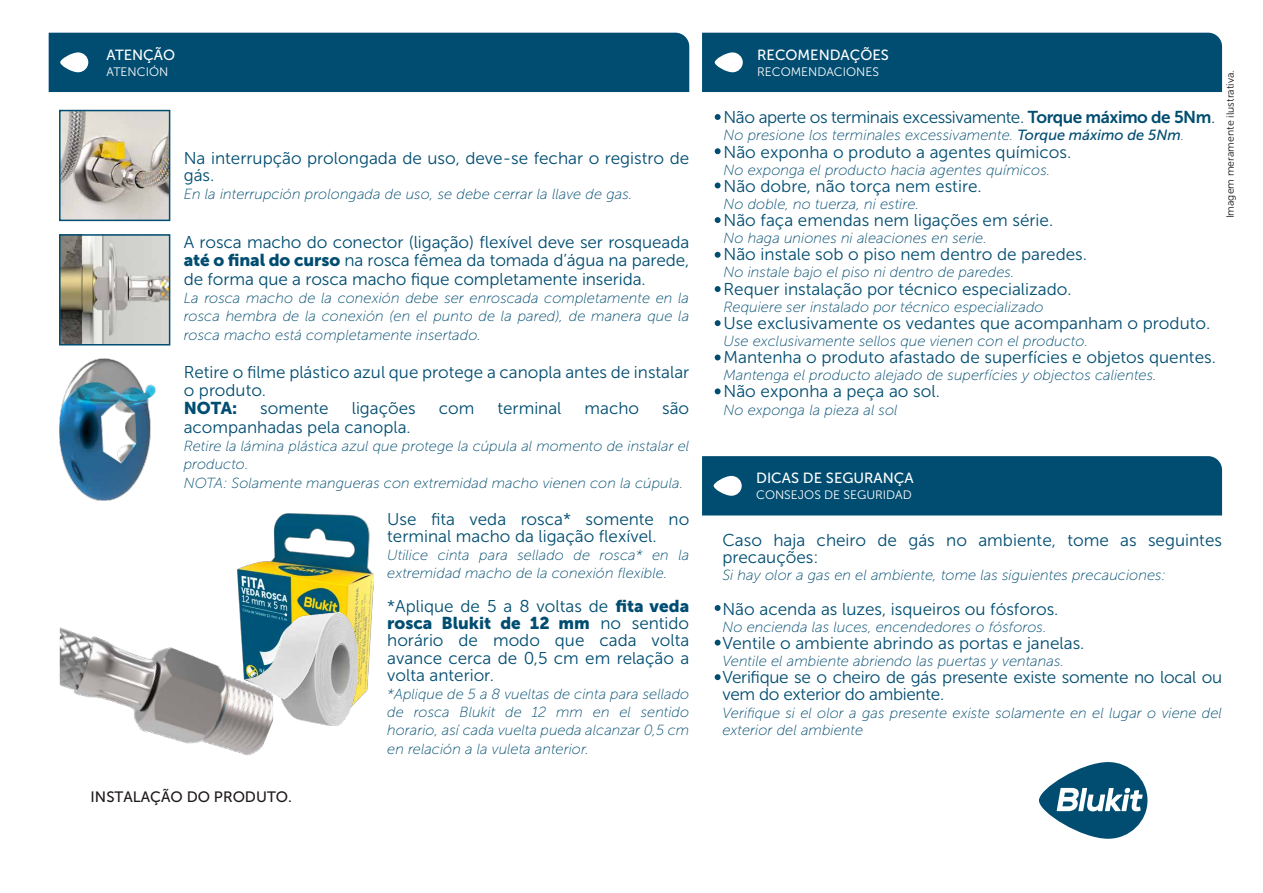
<style>
.page{position:relative;width:1263px;height:893px;background:#fff}
.page>*{position:absolute;margin:0;border:0;box-sizing:border-box;transform-origin:0 0}
.t1{font:17.1px/17.1px "Museo Sans 300";color:#004d71}
.t2{font:17.1px/17.1px "Museo Sans 300";letter-spacing:-.02em;color:#004d71}
.t3{font:17.1px "Museo Sans 300";letter-spacing:-.025em;color:#004d71}
.t4{font:17.1px "Museo Sans 900";color:#004d71}
.t5{font:15px "Museo Sans 500";color:#1e181a}
.t6{font:italic 14.7px/18.3px "Museo Sans 100";color:#004d71}
.t7{font:14.7px "Museo Sans 500";color:#fff}
.t8{font:italic 14.55px/18.3px "Museo Sans 100";color:#004d71}
.t9{font:12.3px "Museo Sans 300";color:#fff}
.t10{font:10.5px "Museo Sans 300";color:#1e181a}
.s1{font-family:"Museo Sans 900"}
.s2{font-family:"Museo Sans 300"}
.s3{font-family:"Museo Sans 700"}
.s4{font-family:"Museo Sans 500"}
</style>
<div class="page">
<svg style="left:1039px;top:762px;width:108px;height:77px"></svg>
<div style="left:702px;top:456px;width:520px;height:59px;background:#004d71"></div>
<svg style="left:714px;top:476px;width:28px;height:20px"></svg>
<svg style="left:715px;top:605px;width:6px;height:6px"></svg>
<svg style="left:715px;top:640px;width:6px;height:6px"></svg>
<svg style="left:715px;top:674px;width:6px;height:6px"></svg>
<div style="left:49px;top:33px;width:640px;height:59px;background:#004d71"></div>
<svg style="left:60px;top:52px;width:28px;height:20px"></svg>
<div style="left:702px;top:33px;width:520px;height:59px;background:#004d71"></div>
<svg style="left:715px;top:52px;width:28px;height:20px"></svg>
<svg style="left:715px;top:114px;width:6px;height:6px"></svg>
<svg style="left:715px;top:148px;width:6px;height:6px"></svg>
<svg style="left:715px;top:182px;width:6px;height:6px"></svg>
<svg style="left:715px;top:217px;width:6px;height:6px"></svg>
<svg style="left:715px;top:252px;width:6px;height:6px"></svg>
<svg style="left:715px;top:286px;width:6px;height:6px"></svg>
<svg style="left:715px;top:320px;width:6px;height:6px"></svg>
<svg style="left:715px;top:355px;width:6px;height:5px"></svg>
<svg style="left:715px;top:388px;width:6px;height:6px"></svg>
<img style="left:62px;top:237px;width:105px;height:105px">
<div style="left:59px;top:234px;width:111px;height:111px;border:2px solid #004d71"></div>
<img style="left:62px;top:113px;width:105px;height:105px">
<div style="left:59px;top:110px;width:111px;height:111px;border:2px solid #004d71"></div>
<img style="left:60px;top:358px;width:95px;height:142px">
<img style="left:237px;top:514px;width:136px;height:186px">
<img style="left:60px;top:626px;width:211px;height:130px">
<img style="left:245px;top:612px;width:113px;height:114px">
<p class="t7" style="left:106px;top:46px;width:70px">ATENÇÃO</p>
<p class="t9" style="left:106px;top:65px;width:63px">ATENCIÓN</p>
<p class="t1" style="left:184px;top:149px;width:507px">Na interrupção prolongada de uso, deve-se fechar o registro de gás.</p>
<p class="t6" style="left:184px;top:185px;width:450px">En la interrupción prolongada de uso, se debe cerrar la llave de gas.</p>
<p class="t1" style="left:184px;top:233px;width:507px;line-height:18.3px;text-align:justify">A rosca macho do conector (ligação) flexível deve ser rosqueada <span class="s1">até o final do curso</span> na rosca fêmea da tomada d’água na parede, de forma que a rosca macho fique completamente inserida.</p>
<p class="t6" style="left:184px;top:289px;width:507px;text-align:justify">La rosca macho de la conexión debe ser enroscada completamente en la rosca hembra de la conexión (en el punto de la pared), de manera que la rosca macho está completamente insertado.</p>
<p class="t1" style="left:184px;top:363px;width:507px;line-height:18.3px">Retire o filme plástico azul que protege a canopla antes de instalar o produto.</p>
<p class="t4" style="left:184px;top:399px;width:55px">NOTA:</p>
<p class="t1" style="left:260px;top:400px;width:70px">somente</p>
<p class="t1" style="left:352px;top:400px;width:65px">ligações</p>
<p class="t1" style="left:439px;top:400px;width:37px">com</p>
<p class="t1" style="left:497px;top:400px;width:66px">terminal</p>
<p class="t1" style="left:584px;top:400px;width:56px">macho</p>
<p class="t1" style="left:662px;top:400px;width:29px">são</p>
<p class="t1" style="left:184px;top:418px;width:229px">acompanhadas pela canopla.</p>
<p class="t8" style="left:184px;top:437px;width:507px">Retire la lámina plástica azul que protege la cúpula al momento de instalar el producto.<br>NOTA: Solamente mangueras con extremidad macho vienen con la cúpula.</p>
<p class="t1" style="left:387px;top:510px;width:303px">Use fita veda rosca* somente no terminal macho da ligação flexível.</p>
<p class="t8" style="left:387px;top:546px;width:304px">Utilice cinta para sellado de rosca* en la extremidad macho de la conexión flexible.</p>
<p class="t1" style="left:387px;top:598px;width:303px">*Aplique de 5 a 8 voltas de <span class="s1">fita veda</span></p>
<p class="t4" style="left:387px;top:614px;width:303px">rosca Blukit de 12 mm <span class="s2">no sentido</span></p>
<p class="t1" style="left:387px;top:632px;width:303px;text-align:justify">horário de modo que cada volta avance cerca de 0,5 cm em relação a volta anterior.</p>
<p class="t8" style="left:387px;top:685px;width:304px;text-align:justify">*Aplique de 5 a 8 vueltas de cinta para sellado de rosca Blukit de 12 mm en el sentido horario, así cada vuelta pueda alcanzar 0,5 cm en relación a la vuleta anterior.</p>
<p class="t5" style="left:91px;top:788px;width:203px">INSTALAÇÃO DO PRODUTO.</p>
<p class="t7" style="left:757px;top:46px;width:133px">RECOMENDAÇÕES</p>
<p class="t9" style="left:757px;top:65px;width:123px">RECOMENDACIONES</p>
<p class="t3" style="left:723px;top:108px;width:493px">Não aperte os terminais excessivamente. <span class="s3">Torque máximo de 5Nm</span>.</p>
<p class="t6" style="left:723px;top:126px;width:462px">No presione los terminales excessivamente. <span class="s4">Torque máximo de 5Nm</span>.</p>
<p class="t1" style="left:723px;top:143px;width:349px">Não exponha o produto a agentes químicos.</p>
<p class="t6" style="left:723px;top:161px;width:328px">No exponga el producto hacia agentes químicos.</p>
<p class="t1" style="left:723px;top:177px;width:260px">Não dobre, não torça nem estire.</p>
<p class="t6" style="left:723px;top:195px;width:197px">No doble, no tuerza, ni estire.</p>
<p class="t1" style="left:723px;top:212px;width:331px">Não faça emendas nem ligações em série.</p>
<p class="t6" style="left:723px;top:229px;width:265px">No haga uniones ni aleaciones en serie.</p>
<p class="t1" style="left:723px;top:246px;width:365px">Não instale sob o piso nem dentro de paredes.</p>
<p class="t6" style="left:723px;top:263px;width:292px">No instale bajo el piso ni dentro de paredes.</p>
<p class="t1" style="left:723px;top:280px;width:350px">Requer instalação por técnico especializado.</p>
<p class="t6" style="left:723px;top:298px;width:322px">Requiere ser instalado por técnico especializado</p>
<p class="t1" style="left:723px;top:315px;width:488px">Use exclusivamente os vedantes que acompanham o produto.</p>
<p class="t6" style="left:723px;top:332px;width:366px">Use exclusivamente sellos que vienen con el producto.</p>
<p class="t1" style="left:723px;top:349px;width:494px">Mantenha o produto afastado de superfícies e objetos quentes.</p>
<p class="t6" style="left:723px;top:366px;width:435px">Mantenga el producto alejado de superfícies y objectos calientes.</p>
<p class="t1" style="left:723px;top:383px;width:218px">Não exponha a peça ao sol.</p>
<p class="t6" style="left:723px;top:400px;width:176px">No exponga la pieza al sol</p>
<p class="t10" style="left:1224px;top:218px;width:150px;rotate:-90deg">Imagem meramente ilustrativa.</p>
<p class="t7" style="left:756px;top:470px;width:159px">DICAS DE SEGURANÇA</p>
<p class="t9" style="left:756px;top:488px;width:157px">CONSEJOS DE SEGURIDAD</p>
<p class="t1" style="left:722px;top:532px;width:501px">Caso haja cheiro de gás no ambiente, tome as seguintes precauções:</p>
<p class="t6" style="left:722px;top:566px;width:445px">Si hay olor a gas en el ambiente, tome las siguientes precauciones:</p>
<p class="t1" style="left:722px;top:600px;width:338px">Não acenda as luzes, isqueiros ou fósforos.</p>
<p class="t6" style="left:722px;top:618px;width:326px">No encienda las luces, encendedores o fósforos.</p>
<p class="t1" style="left:722px;top:635px;width:364px">Ventile o ambiente abrindo as portas e janelas.</p>
<p class="t6" style="left:722px;top:652px;width:343px">Ventile el ambiente abriendo las puertas y ventanas.</p>
<p class="t2" style="left:722px;top:669px;width:501px">Verifique se o cheiro de gás presente existe somente no local ou vem do exterior do ambiente.</p>
<p class="t6" style="left:722px;top:704px;width:501px;line-height:17.1px">Verifique si el olor a gas presente existe solamente en el lugar o viene del exterior del ambiente</p>
</div>
